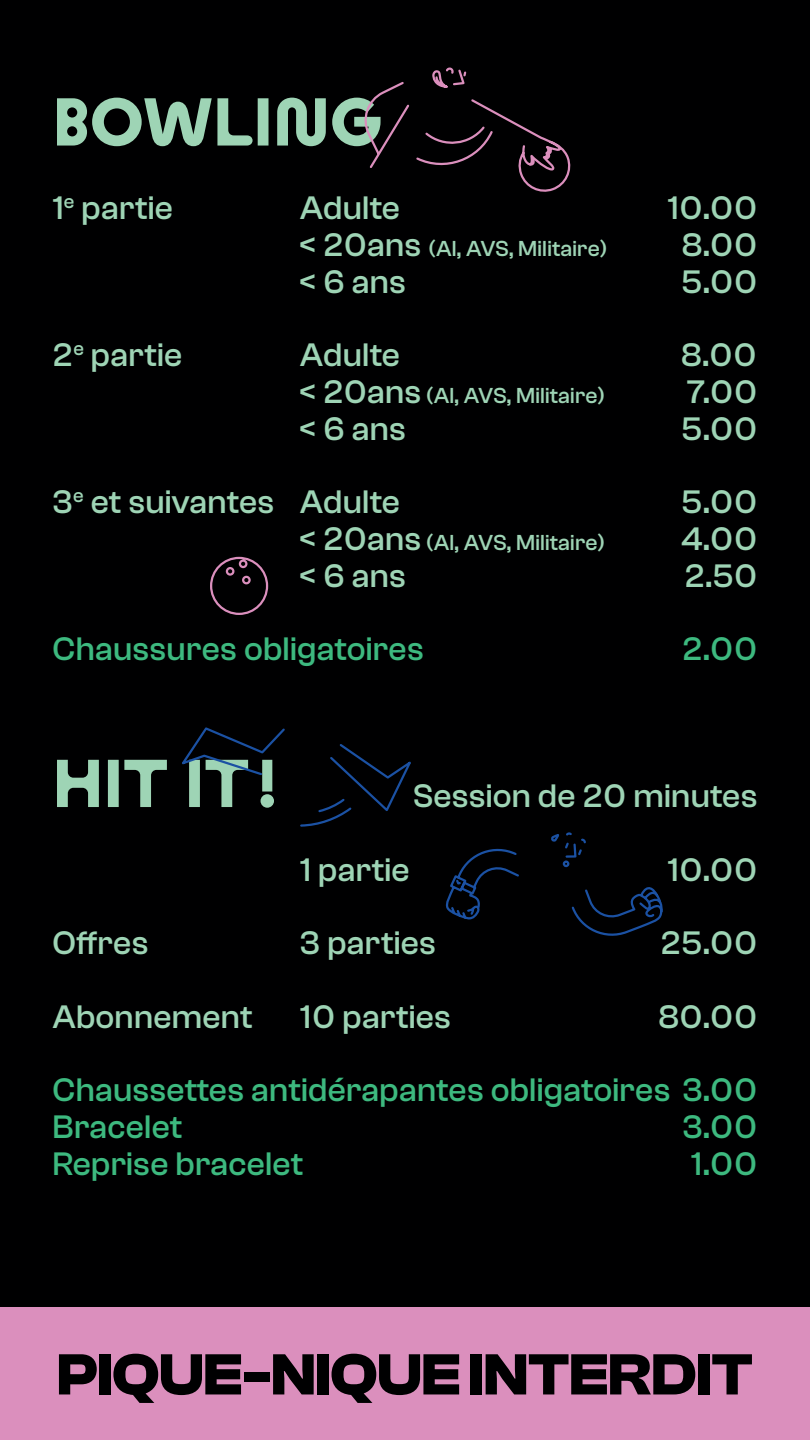
<style>
.page{position:relative;width:810px;height:1440px;background:#000001}
.page>*{position:absolute;margin:0;border:0;box-sizing:border-box;transform-origin:0 0}
.t1{font:700 67.5px "ABC Maxi Round Unlicensed Trial";color:#9ed4b5}
.t2{font:700 60px "Clash Display";color:#000001}
.t3{font:500 33.75px "Clash Grotesk";letter-spacing:.01em;color:#9ed4b5}
.t4{font:500 33.75px/36.8px "Clash Grotesk";letter-spacing:.005em;color:#3db97f}
.t5{font:500 22.5px "Clash Grotesk";letter-spacing:.005em;color:#9ed4b5}
.s1{font-size:33.75px}
</style>
<div class="page">
<div style="left:0;top:1307px;width:810px;height:133px;background:#db8fbd"></div>
<svg style="left:364px;top:67px;width:207px;height:125px"></svg>
<svg style="left:210px;top:556px;width:59px;height:59px"></svg>
<svg style="left:182px;top:727px;width:229px;height:100px"></svg>
<svg style="left:445px;top:833px;width:218px;height:103px"></svg>
<h1 class="t1" style="left:52px;top:78px;width:332px">BOWLING</h1>
<p class="t3" style="left:52px;top:189px;width:122px">1<sup>e</sup> partie</p>
<p class="t3" style="left:300px;top:189px;width:102px">Adulte</p>
<p class="t3" style="left:667px;top:189px;width:92px">10.00</p>
<p class="t5" style="left:300px;top:236px;width:309px"><span class="s1">&lt; 20ans</span> (Al, AVS, Militaire)</p>
<p class="t3" style="left:682px;top:226px;width:77px">8.00</p>
<p class="t3" style="left:300px;top:263px;width:107px">&lt; 6 ans</p>
<p class="t3" style="left:681px;top:263px;width:78px">5.00</p>
<p class="t3" style="left:52px;top:336px;width:131px">2<sup>e</sup> partie</p>
<p class="t3" style="left:300px;top:336px;width:102px">Adulte</p>
<p class="t3" style="left:681px;top:336px;width:77px">8.00</p>
<p class="t5" style="left:300px;top:383px;width:307px"><span class="s1">&lt; 20ans</span> (Al, AVS, Militaire)</p>
<p class="t3" style="left:687px;top:373px;width:72px">7.00</p>
<p class="t3" style="left:300px;top:410px;width:107px">&lt; 6 ans</p>
<p class="t3" style="left:681px;top:410px;width:78px">5.00</p>
<p class="t3" style="left:52px;top:483px;width:349px">3<sup>e</sup> et suivantes Adulte</p>
<p class="t3" style="left:681px;top:483px;width:78px">5.00</p>
<p class="t5" style="left:300px;top:530px;width:307px"><span class="s1">&lt; 20ans</span> (Al, AVS, Militaire)</p>
<p class="t3" style="left:682px;top:520px;width:77px">4.00</p>
<p class="t3" style="left:300px;top:557px;width:107px">&lt; 6 ans</p>
<p class="t3" style="left:685px;top:557px;width:74px">2.50</p>
<p class="t4" style="left:52px;top:630px;width:373px">Chaussures obligatoires</p>
<p class="t4" style="left:682px;top:630px;width:77px">2.00</p>
<h1 class="t1" style="left:53px;top:740px;width:226px">HIT IT !</h1>
<p class="t3" style="left:413px;top:777px;width:346px">Session de 20 minutes</p>
<p class="t3" style="left:300px;top:851px;width:111px">1 partie</p>
<p class="t3" style="left:667px;top:851px;width:92px">10.00</p>
<p class="t3" style="left:52px;top:924px;width:97px">Offres</p>
<p class="t3" style="left:300px;top:924px;width:137px">3 parties</p>
<p class="t3" style="left:661px;top:924px;width:98px">25.00</p>
<p class="t3" style="left:52px;top:998px;width:202px">Abonnement</p>
<p class="t3" style="left:300px;top:998px;width:152px">10 parties</p>
<p class="t3" style="left:659px;top:998px;width:100px">80.00</p>
<p class="t4" style="left:52px;top:1071px;width:707px">Chaussettes antidérapantes obligatoires 3.00<br>Bracelet</p>
<p class="t4" style="left:682px;top:1108px;width:77px">3.00</p>
<p class="t4" style="left:52px;top:1145px;width:252px">Reprise bracelet</p>
<p class="t4" style="left:691px;top:1145px;width:68px">1.00</p>
<h2 class="t2" style="left:57px;top:1341px;width:697px">PIQUE-NIQUE INTERDIT</h2>
</div>
